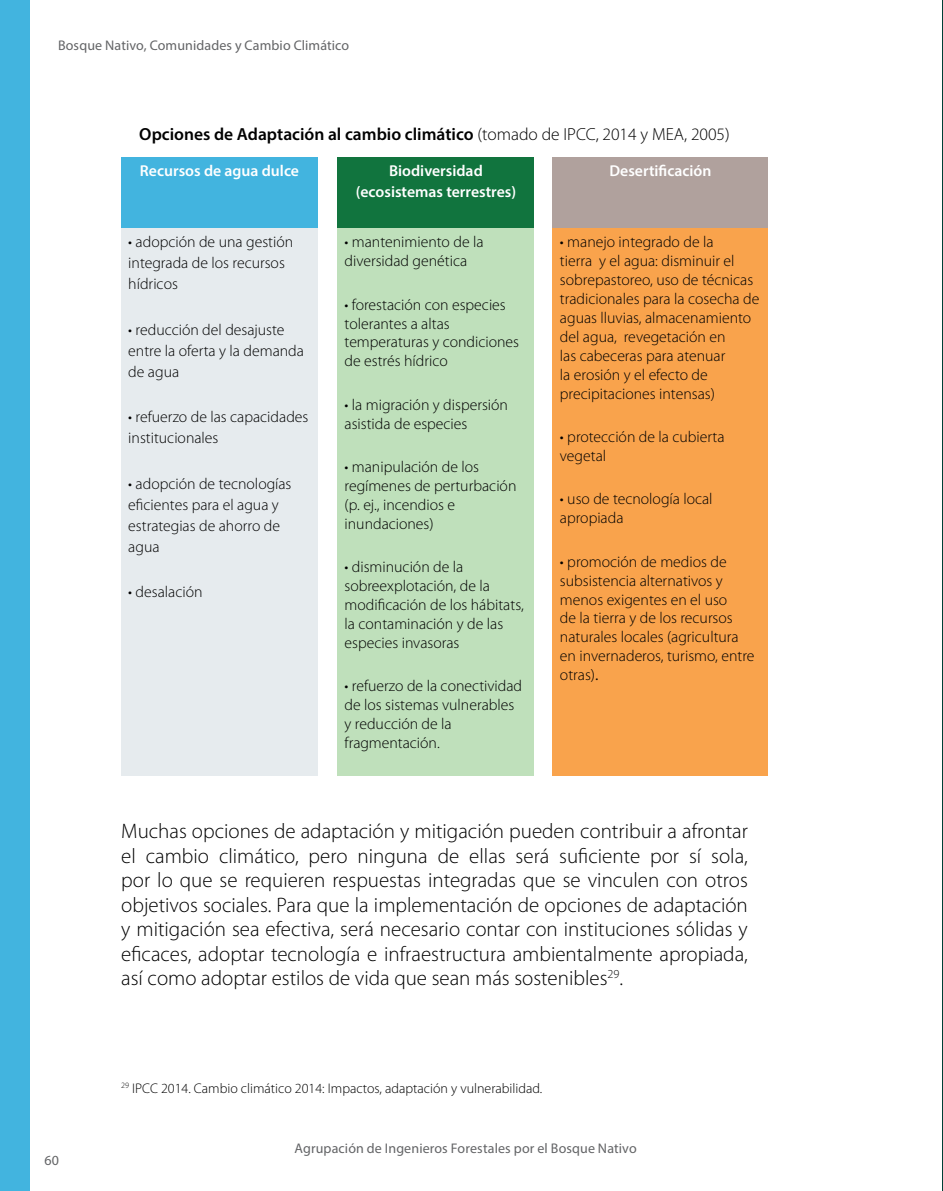
<style>
.page{position:relative;width:943px;height:1191px;background:#fff}
.page>*{position:absolute;margin:0;border:0;box-sizing:border-box;transform-origin:0 0}
.t1{font:300 21px/24.5px "Myriad Pro";color:#000;text-align:justify}
.t2{font:600 17.5px "Myriad Pro";color:#000}
.t3{font:300 15.75px/18.9px "Myriad Pro";color:#000}
.t4{font:600 15.75px/21px "Myriad Pro";color:#fff;text-align:center}
.t5{font:14px "Myriad Pro";letter-spacing:.005em;color:#636466}
.t6{font:300 14px "Myriad Pro";color:#000}
.s1{font-weight:300}
.s2{font-family:"Minion Pro";font-weight:400}
</style>
<div class="page">
<div style="left:121px;top:157px;width:197px;height:71px;background:#42b4df"></div>
<div style="left:337px;top:157px;width:197px;height:71px;background:#11743e"></div>
<div style="left:553px;top:157px;width:215px;height:71px;background:#b0a19d"></div>
<div style="left:121px;top:228px;width:197px;height:548px;background:#e6ebee"></div>
<div style="left:337px;top:228px;width:197px;height:548px;background:#bfe0bb"></div>
<div style="left:553px;top:228px;width:215px;height:548px;background:#f9a34c"></div>
<div style="left:0;top:0;width:30px;height:1191px;background:#42b4df"></div>
<hr style="left:942px;top:0;width:1px;height:1191px;background:#004037">
<p class="t5" style="left:58px;top:37px;width:292px">Bosque Nativo, Comunidades y Cambio Climático</p>
<p class="t2" style="left:139px;top:123px;width:592px">Opciones de Adaptación al cambio climático <span class="s1">(tomado de IPCC, 2014 y MEA, 2005)</span></p>
<p class="t4" style="left:140px;top:159px;width:161px">Recursos de agua dulce</p>
<p class="t4" style="left:356px;top:159px;width:162px">Biodiversidad (ecosistemas terrestres)</p>
<p class="t4" style="left:609px;top:159px;width:103px">Desertificación</p>
<p class="t3" style="left:128px;top:232px;width:166px;line-height:21px">• adopción de una gestión integrada de los recursos hídricos</p>
<p class="t3" style="left:128px;top:319px;width:177px;line-height:21px">• reducción del desajuste entre la oferta y la demanda de agua</p>
<p class="t3" style="left:128px;top:407px;width:182px;line-height:21px">• refuerzo de las capacidades institucionales</p>
<p class="t3" style="left:128px;top:473px;width:165px;line-height:21px">• adopción de tecnologías eficientes para el agua y estrategias de ahorro de agua</p>
<p class="t3" style="left:128px;top:583px;width:76px">• desalación</p>
<p class="t3" style="left:344px;top:233px;width:140px">• mantenimiento de la diversidad genética</p>
<p class="t3" style="left:344px;top:295px;width:176px">• forestación con especies tolerantes a altas temperaturas y condiciones de estrés hídrico</p>
<p class="t3" style="left:344px;top:395px;width:165px">• la migración y dispersión asistida de especies</p>
<p class="t3" style="left:344px;top:458px;width:173px">• manipulación de los regímenes de perturbación (p. ej., incendios e inundaciones)</p>
<p class="t3" style="left:344px;top:558px;width:181px">• disminución de la sobreexplotación, de la modificación de los hábitats, la contaminación y de las especies invasoras</p>
<p class="t3" style="left:344px;top:677px;width:179px">• refuerzo de la conectividad de los sistemas vulnerables y reducción de la fragmentación.</p>
<p class="t3" style="left:560px;top:233px;width:201px">• manejo integrado de la<br>tierra y el agua: disminuir el sobrepastoreo, uso de técnicas tradicionales para la cosecha de aguas lluvias, almacenamiento del agua, revegetación en<br>las cabeceras para atenuar<br>la erosión y el efecto de precipitaciones intensas)</p>
<p class="t3" style="left:560px;top:427px;width:166px">• protección de la cubierta vegetal</p>
<p class="t3" style="left:560px;top:490px;width:154px">• uso de tecnología local apropiada</p>
<p class="t3" style="left:560px;top:552px;width:196px">• promoción de medios de subsistencia alternativos y menos exigentes en el uso<br>de la tierra y de los recursos naturales locales (agricultura en invernaderos, turismo, entre otras)<span class="s2">.</span></p>
<p class="t1" style="left:121px;top:819px;width:628px">Muchas opciones de adaptación y mitigación pueden contribuir a afrontar el cambio climático, pero ninguna de ellas será suficiente por sí sola, por lo que se requieren respuestas integradas que se vinculen con otros objetivos sociales. Para que la implementación de opciones de adaptación y mitigación sea efectiva, será necesario contar con instituciones sólidas y eficaces, adoptar tecnología e infraestructura ambientalmente apropiada, así como adoptar estilos de vida que sean más sostenibles<sup>29</sup>.</p>
<p class="t5" style="left:44px;top:1151px;width:16px">60</p>
<p class="t6" style="left:121px;top:1080px;width:422px"><sup>29</sup> IPCC 2014. Cambio climático 2014: Impactos, adaptación y vulnerabilidad.</p>
<p class="t5" style="left:294px;top:1139px;width:343px">Agrupación de Ingenieros Forestales por el Bosque Nativo</p>
</div>
